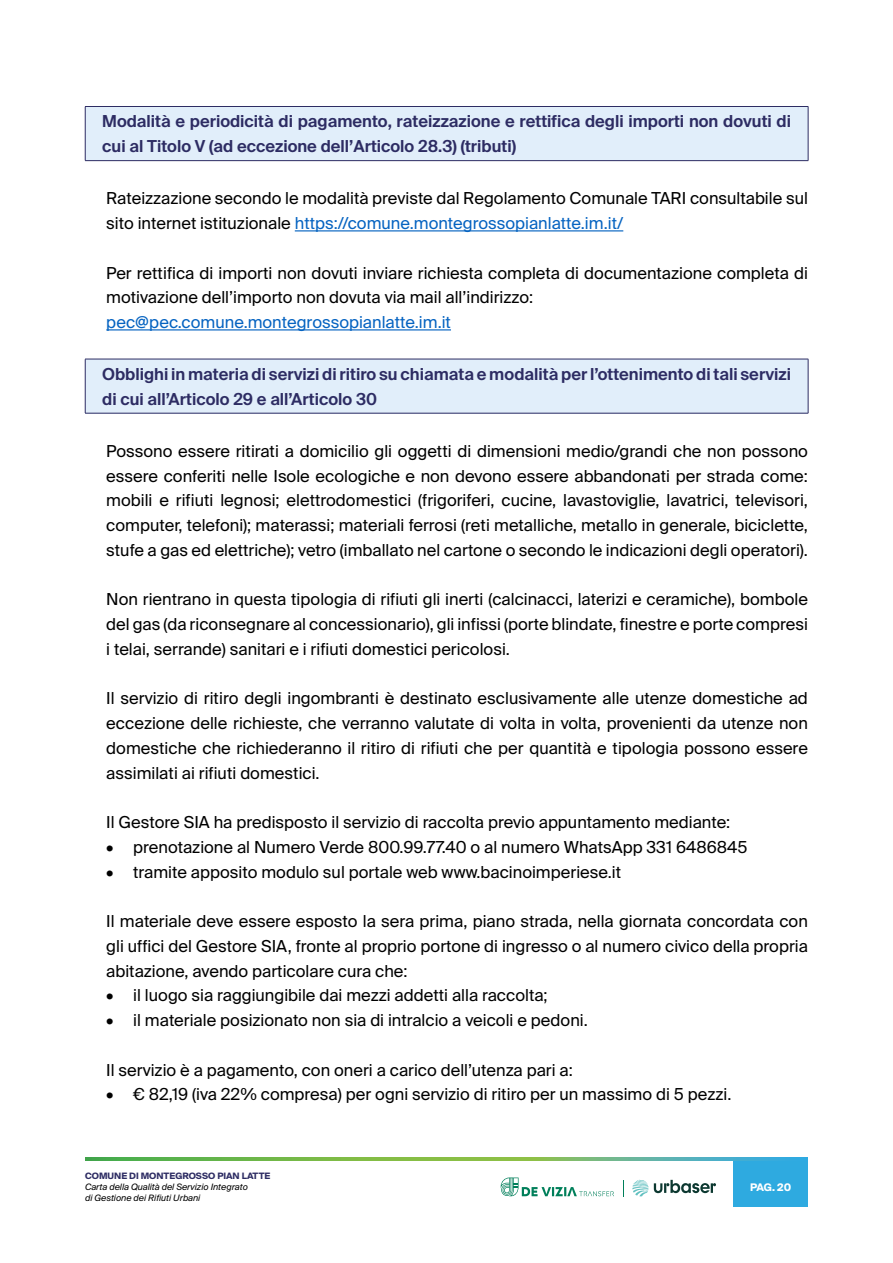
<style>
.page{position:relative;width:893px;height:1263px;background:#fff}
.page>*{position:absolute;margin:0;border:0;box-sizing:border-box;transform-origin:0 0}
.t1{font:16.5px/24.8px "Suisse Intl";color:#000;text-align:justify}
.t2{font:600 16.5px/24.8px "Suisse Intl";color:#2d2c63}
.t3{font:16.5px "Suisse Intl";color:#0563c1}
.t4{font:700 10.5px "Suisse Intl";color:#fff}
.t5{font:italic 8.85px/10.8px "Suisse Intl";color:#000}
.t6{font:700 8.85px "Suisse Intl";color:#2d2c63}
.s1{color:#0563c1}
</style>
<div class="page">
<div style="left:733px;top:1161px;width:75px;height:46px;background:#2eaae0"></div>
<svg style="left:85px;top:1158px;width:723px;height:3px;background:#6ab66c"></svg>
<svg style="left:654px;top:1180px;width:62px;height:13px"></svg>
<svg style="left:632px;top:1180px;width:16px;height:16px"></svg>
<svg style="left:501px;top:1177px;width:113px;height:19px"></svg>
<svg style="left:623px;top:1180px;width:1px;height:16px"></svg>
<hr style="left:295px;top:230px;width:328px;height:1px;background:#0563c1">
<hr style="left:106px;top:329px;width:345px;height:1px;background:#0563c1">
<div style="left:85px;top:106px;width:723px;height:55px;background:#e1eefa"></div>
<hr style="left:85px;top:106px;width:723px;height:1px;background:#2d2c63">
<hr style="left:85px;top:107px;width:1px;height:53px;background:#2d2c63">
<hr style="left:808px;top:107px;width:1px;height:53px;background:#2d2c63">
<hr style="left:85px;top:160px;width:723px;height:1px;background:#2d2c63">
<div style="left:85px;top:359px;width:723px;height:54px;background:#e1eefa"></div>
<hr style="left:85px;top:359px;width:723px;height:1px;background:#2d2c63">
<hr style="left:85px;top:359px;width:1px;height:54px;background:#2d2c63">
<hr style="left:808px;top:359px;width:1px;height:54px;background:#2d2c63">
<hr style="left:85px;top:413px;width:723px;height:1px;background:#2d2c63">
<p class="t2" style="left:102px;top:109px;width:690px">Modalità e periodicità di pagamento, rateizzazione e rettifica degli importi non dovuti di cui al Titolo V (ad eccezione dell’Articolo 28.3) (tributi)</p>
<p class="t1" style="left:106px;top:186px;width:703px">Rateizzazione secondo le modalità previste dal Regolamento Comunale TARI consultabile sul sito internet istituzionale <span class="s1">https://comune.montegrossopianlatte.im.it/</span></p>
<p class="t1" style="left:106px;top:260px;width:703px">Per rettifica di importi non dovuti inviare richiesta completa di documentazione completa di motivazione dell’importo non dovuta via mail all’indirizzo:</p>
<p class="t3" style="left:106px;top:313px;width:346px">pec@pec.comune.montegrossopianlatte.im.it</p>
<p class="t2" style="left:102px;top:362px;width:690px">Obblighi in materia di servizi di ritiro su chiamata e modalità per l’ottenimento di tali servizi di cui all’Articolo 29 e all’Articolo 30</p>
<p class="t1" style="left:106px;top:439px;width:703px">Possono essere ritirati a domicilio gli oggetti di dimensioni medio/grandi che non possono essere conferiti nelle Isole ecologiche e non devono essere abbandonati per strada come: mobili e rifiuti legnosi; elettrodomestici (frigoriferi, cucine, lavastoviglie, lavatrici, televisori, computer, telefoni); materassi; materiali ferrosi (reti metalliche, metallo in generale, biciclette, stufe a gas ed elettriche); vetro (imballato nel cartone o secondo le indicazioni degli operatori).</p>
<p class="t1" style="left:106px;top:587px;width:703px">Non rientrano in questa tipologia di rifiuti gli inerti (calcinacci, laterizi e ceramiche), bombole del gas (da riconsegnare al concessionario), gli infissi (porte blindate, finestre e porte compresi i telai, serrande) sanitari e i rifiuti domestici pericolosi.</p>
<p class="t1" style="left:106px;top:686px;width:703px">Il servizio di ritiro degli ingombranti è destinato esclusivamente alle utenze domestiche ad eccezione delle richieste, che verranno valutate di volta in volta, provenienti da utenze non domestiche che richiederanno il ritiro di rifiuti che per quantità e tipologia possono essere assimilati ai rifiuti domestici.</p>
<p class="t1" style="left:106px;top:810px;width:626px">Il Gestore SIA ha predisposto il servizio di raccolta previo appuntamento mediante:</p>
<p class="t1" style="left:106px;top:835px;width:643px">• prenotazione al Numero Verde 800.99.77.40 o al numero WhatsApp 331 6486845</p>
<p class="t1" style="left:106px;top:859px;width:516px">• tramite apposito modulo sul portale web www.bacinoimperiese.it</p>
<p class="t1" style="left:106px;top:909px;width:703px">Il materiale deve essere esposto la sera prima, piano strada, nella giornata concordata con gli uffici del Gestore SIA, fronte al proprio portone di ingresso o al numero civico della propria abitazione, avendo particolare cura che:</p>
<p class="t1" style="left:106px;top:983px;width:443px">• il luogo sia raggiungibile dai mezzi addetti alla raccolta;</p>
<p class="t1" style="left:106px;top:1008px;width:483px">• il materiale posizionato non sia di intralcio a veicoli e pedoni.</p>
<p class="t1" style="left:106px;top:1057px;width:468px">Il servizio è a pagamento, con oneri a carico dell’utenza pari a:</p>
<p class="t1" style="left:106px;top:1082px;width:627px">• € 82,19 (iva 22% compresa) per ogni servizio di ritiro per un massimo di 5 pezzi.</p>
<p class="t6" style="left:85px;top:1171px;width:187px">COMUNE DI MONTEGROSSO PIAN LATTE</p>
<p class="t5" style="left:85px;top:1182px;width:164px">Carta della Qualità del Servizio Integrato di Gestione dei Rifiuti Urbani</p>
<p class="t4" style="left:750px;top:1181px;width:43px">PAG. 20</p>
</div>
